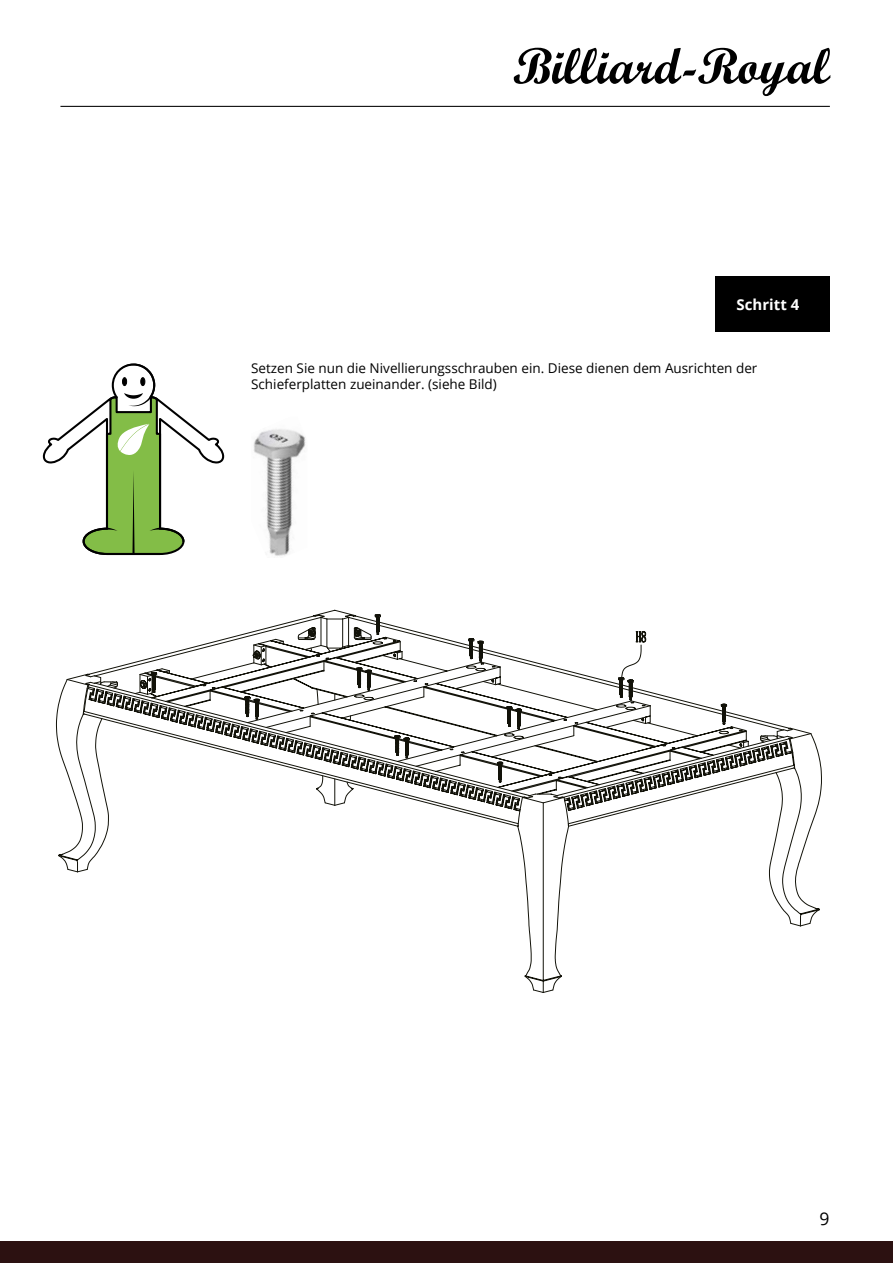
<style>
.page{position:relative;width:893px;height:1263px;background:#fff}
.page>*{position:absolute;margin:0;border:0;box-sizing:border-box;transform-origin:0 0}
.t1{font:50.85px "Script MT Bold";color:#000}
.t2{font:17.55px "Open Sans";color:#000}
.t3{font:700 15px "Open Sans";color:#fff}
.t4{font:13.5px/16.2px "Open Sans";color:#000}
</style>
<div class="page">
<div style="left:0;top:1242px;width:893px;height:21px;background:#2c1111"></div>
<hr style="left:60px;top:106px;width:770px;height:1px;background:#000">
<div style="left:715px;top:276px;width:115px;height:56px;background:#000"></div>
<svg style="left:56px;top:660px;width:766px;height:333px"></svg>
<svg style="left:140px;top:614px;width:587px;height:166px"></svg>
<svg style="left:42px;top:363px;width:183px;height:193px"></svg>
<img style="left:253px;top:429px;width:53px;height:127px">
<h1 class="t1" style="left:513px;top:35px;width:318px">Billiard-Royal</h1>
<p class="t3" style="left:737px;top:294px;width:64px">Schritt 4</p>
<p class="t4" style="left:251px;top:360px;width:508px">Setzen Sie nun die Nivellierungsschrauben ein. Diese dienen dem Ausrichten der<br>Schieferplatten zueinander. (siehe Bild)</p>
<p class="t2" style="left:819px;top:1206px;width:12px">9</p>
</div>
